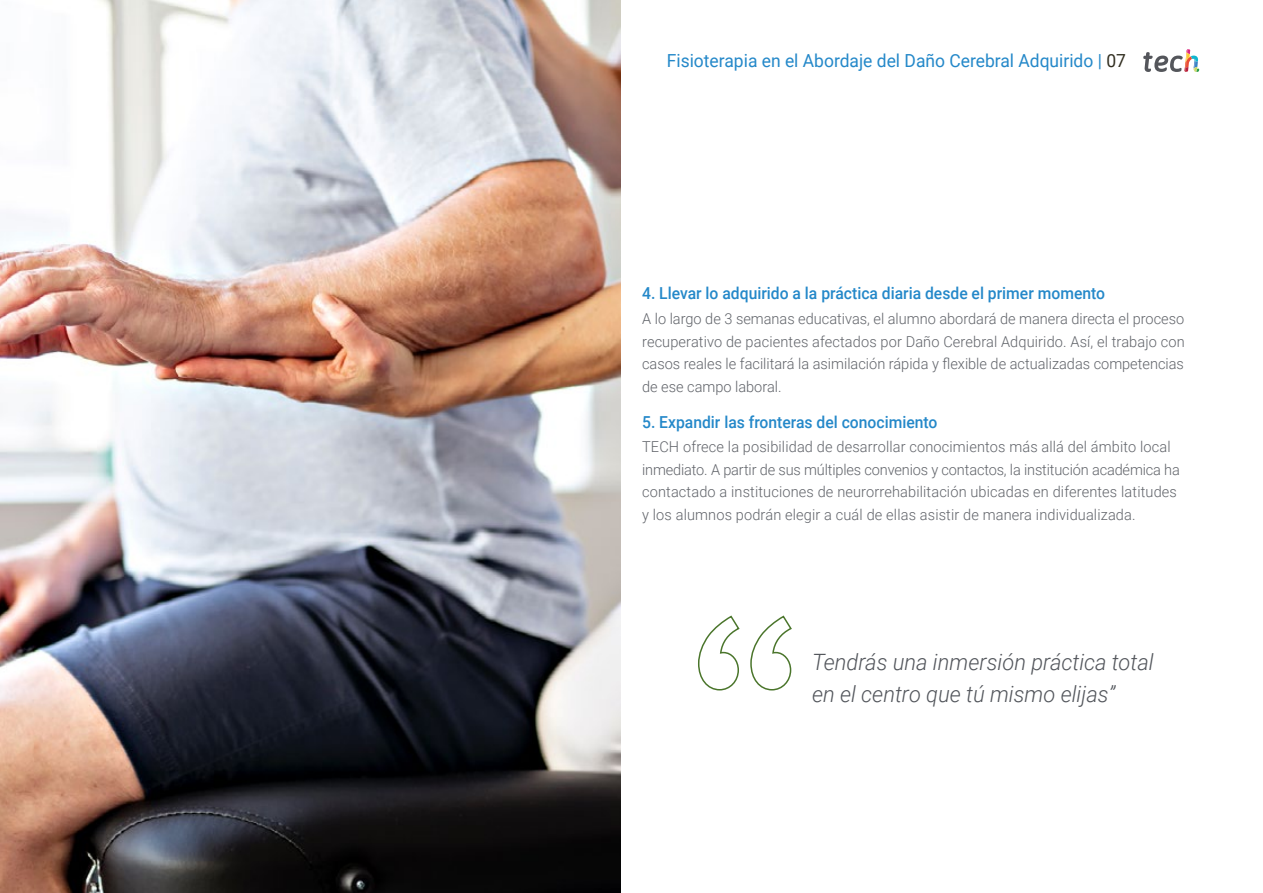
<style>
.page{position:relative;width:1263px;height:893px;background:#fff}
.page>*{position:absolute;margin:0;border:0;box-sizing:border-box;transform-origin:0 0}
.t1{font:italic 300 22.5px/31.5px "Roboto";color:#52555b}
.t2{font:18px "Roboto";color:#2488c9}
.t3{font:500 16.5px "Roboto";color:#2488c9;scale:.95 1}
.t4{font:300 15px/22.5px "Roboto";letter-spacing:.01em;color:#61646a;text-align:justify}
.s1{color:#312e20}
</style>
<div class="page">
<img style="left:0;top:0;width:621px;height:893px">
<svg style="left:698px;top:615px;width:94px;height:76px"></svg>
<svg style="left:1143px;top:49px;width:56px;height:23px"></svg>
<p class="t2" style="left:667px;top:48px;width:461px">Fisioterapia en el Abordaje del Daño Cerebral Adquirido | <span class="s1">07</span></p>
<p class="t3" style="left:642px;top:282px;width:489px">4. Llevar lo adquirido a la práctica diaria desde el primer momento</p>
<p class="t4" style="left:642px;top:307px;width:544px">A lo largo de 3 semanas educativas, el alumno abordará de manera directa el proceso recuperativo de pacientes afectados por Daño Cerebral Adquirido. Así, el trabajo con casos reales le facilitará la asimilación rápida y flexible de actualizadas competencias de ese campo laboral.</p>
<p class="t3" style="left:642px;top:410px;width:312px">5. Expandir las fronteras del conocimiento</p>
<p class="t4" style="left:642px;top:435px;width:539px;text-align:left">TECH ofrece la posibilidad de desarrollar conocimientos más allá del ámbito local inmediato. A partir de sus múltiples convenios y contactos, la institución académica ha contactado a instituciones de neurorrehabilitación ubicadas en diferentes latitudes y los alumnos podrán elegir a cuál de ellas asistir de manera individualizada.</p>
<h1 class="t1" style="left:812px;top:645px;width:343px">Tendrás una inmersión práctica total en el centro que tú mismo elijas”</h1>
</div>
